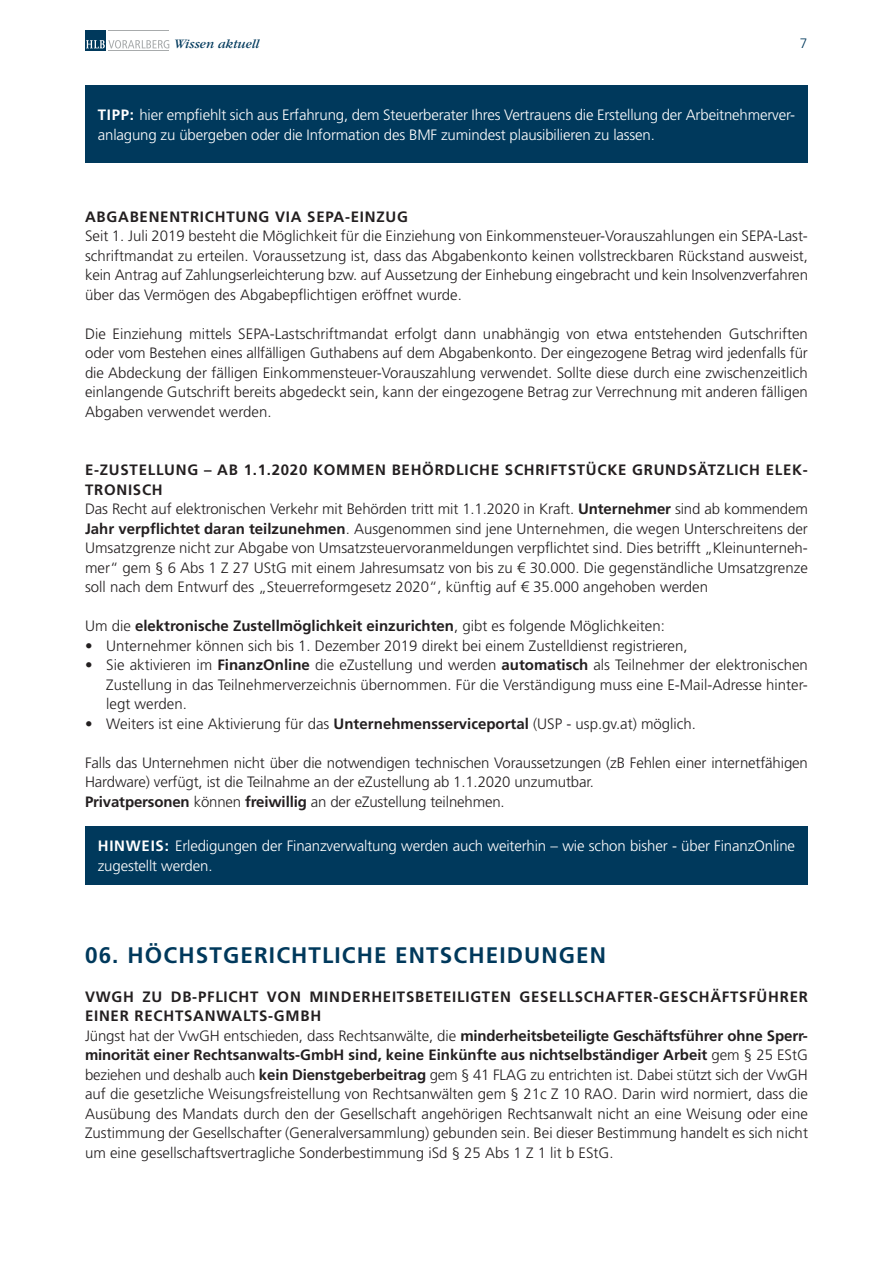
<style>
.page{position:relative;width:893px;height:1263px;background:#fff}
.page>*{position:absolute;margin:0;border:0;box-sizing:border-box;transform-origin:0 0}
.t1{font:700 22.5px "Frutiger LT Std";letter-spacing:.05em;color:#00395c}
.Lauftext{font:300 15px/19.5px "Frutiger LT Std";color:#231f20;text-align:justify}
.Lauftext-2{font:300 15px/19.5px "Frutiger LT Std";letter-spacing:-.01em;color:#fff}
.Sub_Headline{font:700 15px/19.5px "Frutiger LT Std";letter-spacing:.05em;color:#231f20}
.Lauftext-3{font:700 15px "Frutiger LT Std";color:#231f20}
.t2{font:300 13.65px "Frutiger LT Std";color:#00395c}
.t3{font:italic 13.5px "Garamond";color:#00395c}
.s1{font-weight:700}
.s2{font-weight:300}
</style>
<div class="page">
<div style="left:85px;top:30px;width:21px;height:21px;background:#00395c"></div>
<hr style="left:109px;top:50px;width:60px;height:1px;background:#a8abac">
<hr style="left:109px;top:30px;width:60px;height:1px;background:#a8abac">
<svg style="left:86px;top:40px;width:83px;height:8px"></svg>
<div style="left:85px;top:86px;width:723px;height:77px;background:#00395c"></div>
<div style="left:85px;top:826px;width:723px;height:59px;background:#00395c"></div>
<p class="t3" style="left:174px;top:37px;width:87px">Wissen aktuell</p>
<p class="t2" style="left:800px;top:36px;width:9px">7</p>
<p class="Lauftext-2" style="left:98px;top:106px;width:699px"><span class="s1">TIPP:</span> hier empfiehlt sich aus Erfahrung, dem Steuerberater Ihres Vertrauens die Erstellung der Arbeitnehmerver&shy;anlagung zu übergeben oder die Information des BMF zumindest plausibilieren zu lassen.</p>
<p class="Sub_Headline" style="left:85px;top:207px;width:324px">ABGABENENTRICHTUNG VIA SEPA-EINZUG</p>
<p class="Lauftext" style="left:85px;top:226px;width:724px">Seit 1. Juli 2019 besteht die Möglichkeit für die Einziehung von Einkommensteuer-Vorauszahlungen ein SEPA-Last&shy;schriftmandat zu erteilen. Voraussetzung ist, dass das Abgabenkonto keinen vollstreckbaren Rückstand ausweist, kein Antrag auf Zahlungserleichterung bzw. auf Aussetzung der Einhebung eingebracht und kein Insolvenzverfahren über das Vermögen des Abgabepflichtigen eröffnet wurde.</p>
<p class="Lauftext" style="left:85px;top:324px;width:724px">Die Einziehung mittels SEPA-Lastschriftmandat erfolgt dann unabhängig von etwa entstehenden Gutschriften oder vom Bestehen eines allfälligen Guthabens auf dem Abgabenkonto. Der eingezogene Betrag wird jedenfalls für die Abdeckung der fälligen Einkommensteuer-Vorauszahlung verwendet. Sollte diese durch eine zwischenzeitlich einlangende Gutschrift bereits abgedeckt sein, kann der eingezogene Betrag zur Verrechnung mit anderen fälligen Abgaben verwendet werden.</p>
<p class="Sub_Headline" style="left:85px;top:460px;width:724px">E-ZUSTELLUNG – AB 1.1.2020 KOMMEN BEHÖRDLICHE SCHRIFTSTÜCKE GRUNDSÄTZLICH ELEK-<br>TRONISCH</p>
<p class="Lauftext" style="left:85px;top:499px;width:724px">Das Recht auf elektronischen Verkehr mit Behörden tritt mit 1.1.2020 in Kraft. <span class="s1">Unternehmer</span> sind ab kommendem <span class="s1">Jahr verpflichtet daran teilzunehmen</span>. Ausgenommen sind jene Unternehmen, die wegen Unterschreitens der Umsatzgrenze nicht zur Abgabe von Umsatzsteuervoranmeldungen verpflichtet sind. Dies betrifft „Kleinunterneh&shy;mer“ gem § 6 Abs 1 Z 27 UStG mit einem Jahresumsatz von bis zu € 30.000. Die gegenständliche Umsatzgrenze soll nach dem Entwurf des „Steuerreformgesetz 2020“, künftig auf € 35.000 angehoben werden</p>
<p class="Lauftext-3" style="left:85px;top:617px;width:581px"><span class="s2">Um die</span> elektronische Zustellmöglichkeit einzurichten<span class="s2">, gibt es folgende Möglichkeiten:</span></p>
<p class="Lauftext" style="left:85px;top:636px;width:604px">• Unternehmer können sich bis 1. Dezember 2019 direkt bei einem Zustelldienst registrieren,</p>
<p class="Lauftext" style="left:106px;top:655px;width:703px;text-indent:-21px">• Sie aktivieren im <span class="s1">FinanzOnline</span> die eZustellung und werden <span class="s1">automatisch</span> als Teilnehmer der elektronischen Zustellung in das Teilnehmerverzeichnis übernommen. Für die Verständigung muss eine E-Mail-Adresse hinter&shy;legt werden.</p>
<p class="Lauftext" style="left:85px;top:714px;width:613px">• Weiters ist eine Aktivierung für das <span class="s1">Unternehmensserviceportal</span> (USP - usp.gv.at) möglich.</p>
<p class="Lauftext" style="left:85px;top:753px;width:724px">Falls das Unternehmen nicht über die notwendigen technischen Voraussetzungen (zB Fehlen einer internetfähigen<br>Hardware) verfügt, ist die Teilnahme an der eZustellung ab 1.1.2020 unzumutbar.</p>
<p class="Lauftext" style="left:85px;top:792px;width:421px"><span class="s1">Privatpersonen</span> können <span class="s1">freiwillig</span> an der eZustellung teilnehmen.</p>
<p class="Lauftext-2" style="left:98px;top:836px;width:699px"><span class="s1">HINWEIS:</span> Erledigungen der Finanzverwaltung werden auch weiterhin – wie schon bisher - über FinanzOnline zugestellt werden.</p>
<p class="t1" style="left:85px;top:942px;width:523px">06. HÖCHSTGERICHTLICHE ENTSCHEIDUNGEN</p>
<p class="Sub_Headline" style="left:85px;top:987px;width:724px">VWGH ZU DB-PFLICHT VON MINDERHEITSBETEILIGTEN GESELLSCHAFTER-GESCHÄFTSFÜHRER<br>EINER RECHTSANWALTS-GMBH</p>
<p class="Lauftext" style="left:85px;top:1026px;width:724px">Jüngst hat der VwGH entschieden, dass Rechtsanwälte, die <span class="s1">minderheitsbeteiligte Geschäftsführer ohne Sperr&shy;minorität einer Rechtsanwalts-GmbH sind, keine Einkünfte aus nichtselbständiger Arbeit</span> gem § 25 EStG beziehen und deshalb auch <span class="s1">kein Dienstgeberbeitrag</span> gem § 41 FLAG zu entrichten ist. Dabei stützt sich der VwGH auf die gesetzliche Weisungsfreistellung von Rechtsanwälten gem § 21c Z 10 RAO. Darin wird normiert, dass die Ausübung des Mandats durch den der Gesellschaft angehörigen Rechtsanwalt nicht an eine Weisung oder eine Zustimmung der Gesellschafter (Generalversammlung) gebunden sein. Bei dieser Bestimmung handelt es sich nicht um eine gesellschaftsvertragliche Sonderbestimmung iSd § 25 Abs 1 Z 1 lit b EStG.</p>
</div>
